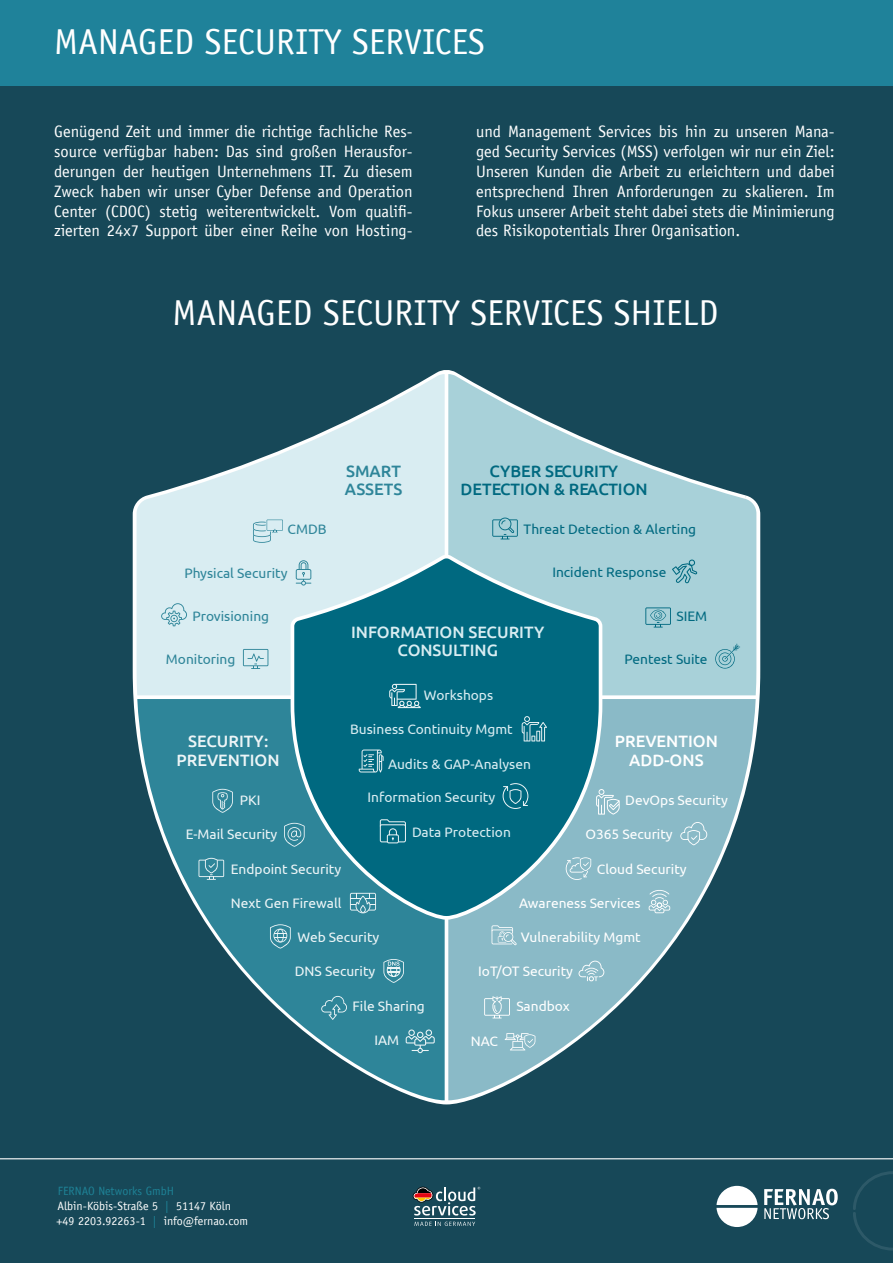
<style>
.page{position:relative;width:893px;height:1263px;background:#fff}
.page>*{position:absolute;margin:0;border:0;box-sizing:border-box;transform-origin:0 0}
.t1{font:36px "Officina Sans LT";color:#fff}
.t2{font:16.5px/19.8px "Officina Sans LT";color:#fff;text-align:justify}
.t3{font:500 16.5px/18.3px "Ubuntu";color:#006980;text-align:center}
.t4{font:500 16.5px/18.3px "Ubuntu";color:#d9edf2;text-align:center}
.t5{font:500 16.5px/18.3px "Ubuntu";color:#edf5f7;text-align:center}
.t6{font:500 16.5px/18.3px "Ubuntu";color:#fff;text-align:center}
.t7{font:500 16.5px/18.3px "Ubuntu";color:#2e8599}
.t8{font:13.65px "Ubuntu";color:#fff}
.t9{font:13.65px "Ubuntu";color:#edf5f7}
.t10{font:13.65px "Ubuntu";color:#d9edf2}
.t11{font:13.65px "Ubuntu";color:#006980}
.t12{font:13.65px "Ubuntu";color:#2e8599}
.t13{font:12px/15px "Officina Sans LT";color:#fff}
.s1{color:#1e8296}
</style>
<div class="page">
<div style="left:0;top:83px;width:893px;height:1180px;background:#174858"></div>
<div style="left:0;top:0;width:893px;height:85px;background:#1f829a"></div>
<svg style="left:853px;top:1171px;width:40px;height:80px"></svg>
<svg style="left:764px;top:1189px;width:74px;height:30px"></svg>
<svg style="left:716px;top:1186px;width:42px;height:41px"></svg>
<hr style="left:0;top:1158px;width:893px;height:1px;background:#fff">
<svg style="left:414px;top:1222px;width:61px;height:4px"></svg>
<hr style="left:414px;top:1218px;width:61px;height:1px;background:#fff">
<svg style="left:413px;top:1187px;width:67px;height:28px"></svg>
<svg style="left:132px;top:370px;width:629px;height:735px"></svg>
<svg style="left:448px;top:699px;width:308px;height:401px;fill:#8abac7"></svg>
<svg style="left:137px;top:374px;width:308px;height:321px;fill:#d9edf2"></svg>
<svg style="left:137px;top:699px;width:308px;height:401px;fill:#2e8599"></svg>
<svg style="left:448px;top:374px;width:308px;height:321px;fill:#a8d1d9"></svg>
<svg style="left:289px;top:551px;width:315px;height:370px;background:#2c8397"></svg>
<svg style="left:161px;top:603px;width:26px;height:23px"></svg>
<svg style="left:296px;top:560px;width:15px;height:25px"></svg>
<svg style="left:672px;top:559px;width:25px;height:24px"></svg>
<svg style="left:645px;top:607px;width:26px;height:21px"></svg>
<svg style="left:492px;top:925px;width:25px;height:20px"></svg>
<svg style="left:199px;top:858px;width:25px;height:22px"></svg>
<svg style="left:253px;top:520px;width:30px;height:23px"></svg>
<svg style="left:243px;top:649px;width:25px;height:20px"></svg>
<svg style="left:492px;top:518px;width:26px;height:21px"></svg>
<svg style="left:715px;top:644px;width:25px;height:24px"></svg>
<svg style="left:596px;top:789px;width:24px;height:25px"></svg>
<svg style="left:680px;top:822px;width:27px;height:23px"></svg>
<svg style="left:566px;top:857px;width:25px;height:23px"></svg>
<svg style="left:649px;top:889px;width:21px;height:24px"></svg>
<svg style="left:578px;top:961px;width:26px;height:21px"></svg>
<svg style="left:484px;top:996px;width:26px;height:22px"></svg>
<svg style="left:505px;top:1033px;width:30px;height:17px"></svg>
<svg style="left:212px;top:789px;width:21px;height:24px"></svg>
<svg style="left:284px;top:823px;width:21px;height:24px"></svg>
<svg style="left:350px;top:893px;width:26px;height:20px"></svg>
<svg style="left:270px;top:924px;width:21px;height:24px"></svg>
<svg style="left:383px;top:959px;width:21px;height:24px"></svg>
<svg style="left:321px;top:996px;width:26px;height:24px"></svg>
<svg style="left:406px;top:1029px;width:29px;height:24px"></svg>
<svg style="left:503px;top:783px;width:25px;height:26px"></svg>
<svg style="left:389px;top:684px;width:32px;height:24px"></svg>
<svg style="left:522px;top:716px;width:25px;height:25px"></svg>
<svg style="left:359px;top:749px;width:25px;height:23px"></svg>
<svg style="left:380px;top:819px;width:26px;height:24px"></svg>
<h1 class="t1" style="left:54px;top:21px;width:432px">MANAGED SECURITY SERVICES</h1>
<p class="t2" style="left:54px;top:122px;width:360px">Genügend Zeit und immer die richtige fachliche Res&shy;source verfügbar haben: Das sind großen Herausfor&shy;derungen der heutigen Unternehmens IT. Zu diesem Zweck haben wir unser Cyber Defense and Operation Center (CDOC) stetig weiterentwickelt. Vom qualifi&shy;zierten 24x7 Support über einer Reihe von Hosting-</p>
<p class="t2" style="left:476px;top:122px;width:360px">und Management Services bis hin zu unseren Mana&shy;ged Security Services (MSS) verfolgen wir nur ein Ziel:<br>Unseren Kunden die Arbeit zu erleichtern und dabei entsprechend Ihren Anforderungen zu skalieren. Im Fokus unserer Arbeit steht dabei stets die Minimierung des Risikopotentials Ihrer Organisation.</p>
<h1 class="t1" style="left:173px;top:292px;width:548px">MANAGED SECURITY SERVICES SHIELD</h1>
<p class="t12" style="left:288px;top:521px;width:41px">CMDB</p>
<p class="t12" style="left:184px;top:565px;width:105px">Physical Security</p>
<p class="t12" style="left:192px;top:608px;width:78px">Provisioning</p>
<p class="t12" style="left:166px;top:651px;width:71px">Monitoring</p>
<p class="t7" style="left:345px;top:461px;width:59px">SMART<br>ASSETS</p>
<p class="t3" style="left:461px;top:461px;width:189px">CYBER SECURITY<br>DETECTION &amp; REACTION</p>
<p class="t11" style="left:524px;top:521px;width:174px">Threat Detection &amp; Alerting</p>
<p class="t11" style="left:552px;top:564px;width:116px">Incident Response</p>
<p class="t11" style="left:676px;top:608px;width:32px">SIEM</p>
<p class="t11" style="left:624px;top:651px;width:85px">Pentest Suite</p>
<p class="t4" style="left:351px;top:622px;width:195px">INFORMATION SECURITY<br>CONSULTING</p>
<p class="t10" style="left:424px;top:687px;width:71px">Workshops</p>
<p class="t10" style="left:350px;top:721px;width:164px">Business Continuity Mgmt</p>
<p class="t10" style="left:388px;top:755px;width:144px">Audits &amp; GAP- Analysen</p>
<p class="t10" style="left:368px;top:789px;width:129px">Information Security</p>
<p class="t10" style="left:412px;top:824px;width:100px">Data Protection</p>
<p class="t5" style="left:177px;top:732px;width:104px">SECURITY:<br>PREVENTION</p>
<p class="t9" style="left:240px;top:792px;width:22px">PKI</p>
<p class="t9" style="left:186px;top:826px;width:93px">E-Mail Security</p>
<p class="t9" style="left:231px;top:860px;width:112px">Endpoint Security</p>
<p class="t9" style="left:231px;top:894px;width:112px">Next Gen Firewall</p>
<p class="t9" style="left:298px;top:929px;width:83px">Web Security</p>
<p class="t9" style="left:295px;top:963px;width:82px">DNS Security</p>
<p class="t9" style="left:352px;top:998px;width:74px">File Sharing</p>
<p class="t9" style="left:374px;top:1032px;width:26px">IAM</p>
<p class="t6" style="left:615px;top:732px;width:104px">PREVENTION<br>ADD-ONS</p>
<p class="t8" style="left:625px;top:792px;width:104px">DevOps Security</p>
<p class="t8" style="left:585px;top:826px;width:89px">O365 Security</p>
<p class="t8" style="left:597px;top:860px;width:91px">Cloud Security</p>
<p class="t8" style="left:519px;top:894px;width:123px">Awareness Services</p>
<p class="t8" style="left:521px;top:929px;width:121px">Vulnerability Mgmt</p>
<p class="t8" style="left:478px;top:963px;width:96px">IoT/OT Security</p>
<p class="t8" style="left:516px;top:998px;width:55px">Sandbox</p>
<p class="t8" style="left:471px;top:1033px;width:29px">NAC</p>
<p class="t13" style="left:57px;top:1184px;width:193px"><span class="s1">FERNAO Networks GmbH<br></span>Albin-Köbis-Straße 5 <span class="s1">|</span> 51147 Köln +49 2203.92263-1 <span class="s1">|</span> info@fernao.com</p>
</div>
